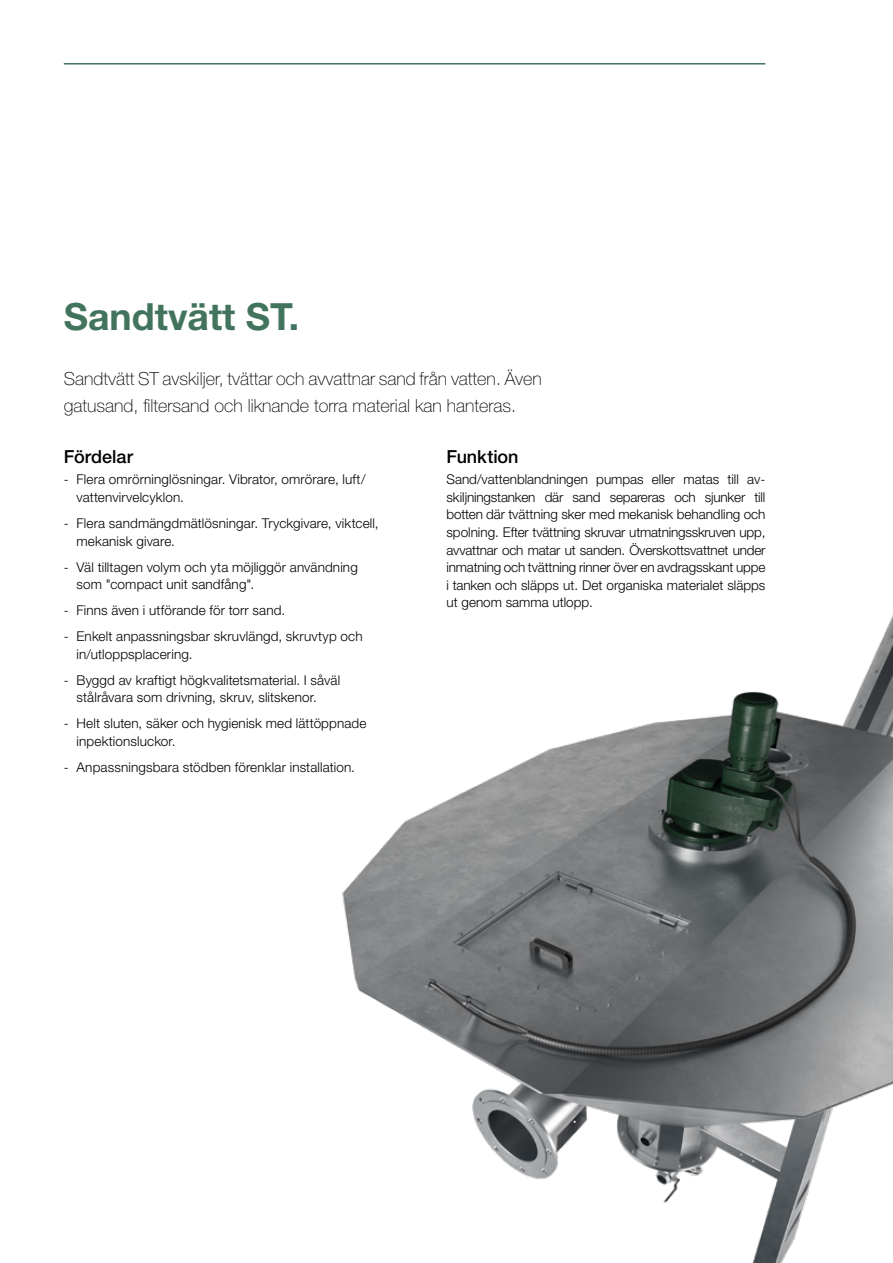
<style>
.page{position:relative;width:893px;height:1263px;background:#fff}
.page>*{position:absolute;margin:0;border:0;box-sizing:border-box;transform-origin:0 0}
.t1{font:700 37.5px "Helvetica Neue LT Std";color:#42745d}
.t2{font:100 18px/27px "Helvetica Neue LT Std";color:#000}
.t3{font:500 18px "Helvetica Neue LT Std";color:#000}
.t4{font:300 13.5px/17.5px "Helvetica Neue LT Std";letter-spacing:.01em;color:#000}
</style>
<div class="page">
<img style="left:342px;top:614px;width:551px;height:649px">
<hr style="left:64px;top:63px;width:701px;height:2px;background:#42745d">
<h1 class="t1" style="left:64px;top:293px;width:237px">Sandtvätt ST.</h1>
<h2 class="t2" style="left:64px;top:365px;width:479px">Sandtvätt ST avskiljer, tvättar och avvattnar sand från vatten. Även gatusand, filtersand och liknande torra material kan hanteras.</h2>
<h2 class="t3" style="left:64px;top:445px;width:71px">Fördelar</h2>
<p class="t4" style="left:77px;top:470px;width:291px;text-indent:-13px">- Flera omrörninglösningar. Vibrator, omrörare, luft/ vattenvirvelcyklon.</p>
<p class="t4" style="left:77px;top:514px;width:304px;text-indent:-13px">- Flera sandmängdmätlösningar. Tryckgivare, viktcell, mekanisk givare.</p>
<p class="t4" style="left:77px;top:558px;width:283px;text-indent:-13px">- Väl tilltagen volym och yta möjliggör användning som "compact unit sandfång".</p>
<p class="t4" style="left:64px;top:601px;width:223px">- Finns även i utförande för torr sand.</p>
<p class="t4" style="left:77px;top:627px;width:288px;text-indent:-13px">- Enkelt anpassningsbar skruvlängd, skruvtyp och in/utloppsplacering.</p>
<p class="t4" style="left:77px;top:671px;width:265px;text-indent:-13px">- Byggd av kraftigt högkvalitetsmaterial. I såväl stålråvara som drivning, skruv, slitskenor.</p>
<p class="t4" style="left:77px;top:715px;width:291px;text-indent:-13px">- Helt sluten, säker och hygienisk med lättöppnade inpektionsluckor.</p>
<p class="t4" style="left:64px;top:758px;width:293px">- Anpassningsbara stödben förenklar installation.</p>
<h2 class="t3" style="left:446px;top:445px;width:74px">Funktion</h2>
<p class="t4" style="left:446px;top:470px;width:320px;text-align:justify">Sand/vattenblandningen pumpas eller matas till av&shy;skiljningstanken där sand separeras och sjunker till botten där tvättning sker med mekanisk behandling och spolning. Efter tvättning skruvar utmatningsskruven upp, avvattnar och matar ut sanden. Överskottsvattnet under inmatning och tvättning rinner över en avdragsskant uppe i tanken och släpps ut. Det organiska materialet släpps ut genom samma utlopp.</p>
</div>
